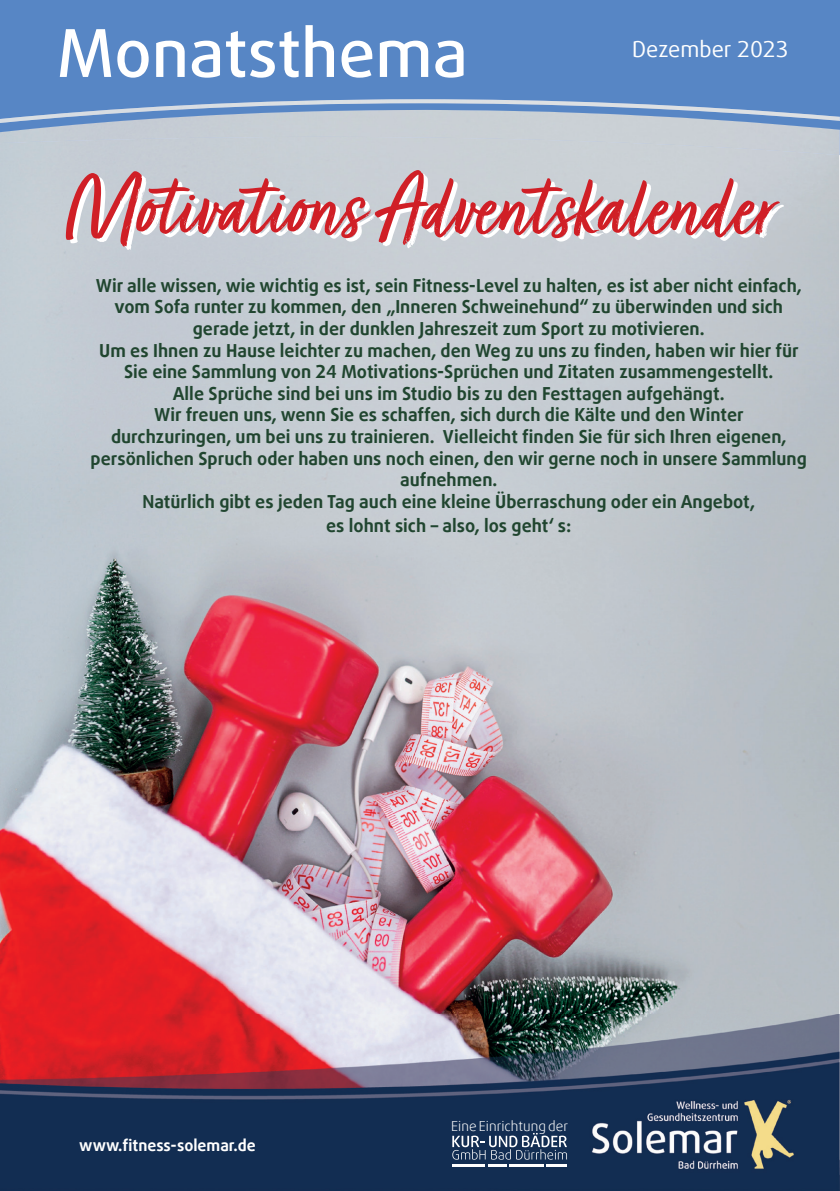
<style>
.page{position:relative;width:840px;height:1191px;background:#fff}
.page>*{position:absolute;margin:0;border:0;box-sizing:border-box;transform-origin:0 0}
.t1{font:96px "Turbinado Pro";color:#d01f26}
.t2{font:500 66px "Daxline Offc";color:#fff}
.t3{font:22px "Daxline Offc";color:#fff}
.t4{font:700 18px/21.6px "Daxline Offc";color:#20452f;text-align:center}
.t5{font:700 16px "Daxline Offc";color:#fff}
.t6{font:300 13.8px "Daxline Offc";color:#fff}
</style>
<div class="page">
<img style="left:0;top:155px;width:839px;height:1036px">
<svg style="left:0;top:0;width:839px;height:134px;background:#618cc6"></svg>
<svg style="left:838px;top:117px;width:1px;height:38px"></svg>
<img style="left:0;top:99px;width:838px;height:24px">
<svg style="left:452px;top:1132px;width:114px;height:34px;background:#465b78"></svg>
<hr style="left:508px;top:1164px;width:35px;height:2px;background:#fff">
<hr style="left:546px;top:1164px;width:20px;height:2px;background:#fff">
<h2 class="t2" style="left:57px;top:9px;width:412px">Monatsthema</h2>
<p class="t3" style="left:632px;top:34px;width:158px">Dezember 2023</p>
<h1 class="t1" style="left:64px;top:156px;width:711px">Motivations Adventskalender</h1>
<p class="t4" style="left:90px;top:274px;width:717px">Wir alle wissen, wie wichtig es ist, sein Fitness-Level zu halten, es ist aber nicht einfach, vom Sofa runter zu kommen, den „Inneren Schweinehund“ zu überwinden und sich gerade jetzt, in der dunklen Jahreszeit zum Sport zu motivieren.<br>Um es Ihnen zu Hause leichter zu machen, den Weg zu uns zu finden, haben wir hier für Sie eine Sammlung von 24 Motivations-Sprüchen und Zitaten zusammengestellt.<br>Alle Sprüche sind bei uns im Studio bis zu den Festtagen aufgehängt.<br>Wir freuen uns, wenn Sie es schaffen, sich durch die Kälte und den Winter<br>durchzuringen, um bei uns zu trainieren. Vielleicht finden Sie für sich Ihren eigenen, persönlichen Spruch oder haben uns noch einen, den wir gerne noch in unsere Sammlung aufnehmen.<br>Natürlich gibt es jeden Tag auch eine kleine Überraschung oder ein Angebot,</p>
<p class="t4" style="left:326px;top:514px;width:246px">es lohnt sich – also, los geht‘ s:</p>
<p class="t5" style="left:79px;top:1134px;width:178px">www.fitness-solemar.de</p>
<p class="t6" style="left:451px;top:1117px;width:118px">Eine Einrichtung der</p>
</div>
